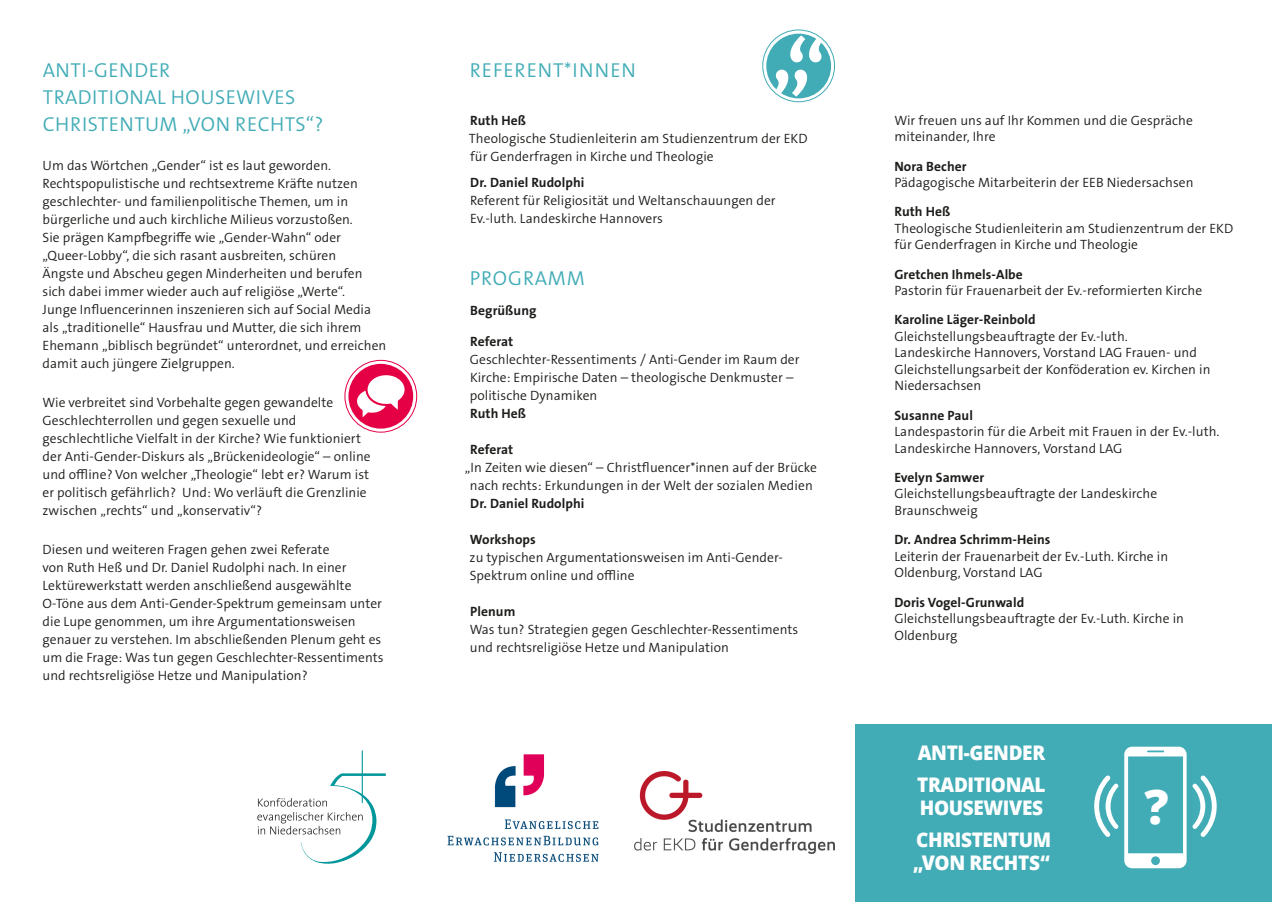
<style>
.page{position:relative;width:1272px;height:902px;background:#fff}
.page>*{position:absolute;margin:0;border:0;box-sizing:border-box;transform-origin:0 0}
.t1{font:800 48px "Open Sans";color:#fff}
.t2{font:300 20.25px/27px "The Sans B W4";letter-spacing:.025em;color:#41acb6}
.t3{font:300 20.25px "The Sans B W4";letter-spacing:.045em;color:#41acb6}
.t4{font:800 20.1px/31.5px "Open Sans";letter-spacing:-.02em;color:#fff;scale:.94 1}
.t5{font:300 13.5px/18px "The Sans B W4";letter-spacing:.005em;color:#1d1d1b}
.t6{font:700 13.5px "The Sans B W7";letter-spacing:.005em;color:#1d1d1b}
</style>
<div class="page">
<svg style="left:762px;top:30px;width:72px;height:72px"></svg>
<div style="left:762px;top:30px;width:72px;height:72px;border:1px solid #41acb6;border-radius:50%"></div>
<div style="left:766px;top:34px;width:65px;height:64px;background:#41acb6;border-radius:50%"></div>
<svg style="left:785px;top:35px;width:38px;height:27px"></svg>
<svg style="left:774px;top:70px;width:37px;height:27px"></svg>
<svg style="left:345px;top:360px;width:72px;height:72px"></svg>
<div style="left:345px;top:360px;width:72px;height:72px;border:1px solid #e50046;border-radius:50%"></div>
<div style="left:348px;top:364px;width:65px;height:64px;background:#e50046;border-radius:50%"></div>
<svg style="left:357px;top:375px;width:47px;height:42px"></svg>
<svg style="left:257px;top:750px;width:129px;height:113px"></svg>
<img style="left:447px;top:754px;width:152px;height:108px">
<img style="left:635px;top:771px;width:199px;height:81px">
<div style="left:855px;top:724px;width:416px;height:177px;background:#41acb6"></div>
<svg style="left:1094px;top:746px;width:122px;height:122px"></svg>
<h2 class="t2" style="left:43px;top:57px;width:282px">ANTI-GENDER<br>TRADITIONAL HOUSEWIVES<br>CHRISTENTUM „VON RECHTS“?</h2>
<p class="t5" style="left:43px;top:156px;width:345px">Um das Wörtchen „Gender“ ist es laut geworden.<br>Rechtspopulistische und rechtsextreme Kräfte nutzen geschlechter- und familienpolitische Themen, um in bürgerliche und auch kirchliche Milieus vorzustoßen.<br>Sie prägen Kampfbegriffe wie „Gender-Wahn“ oder „Queer-Lobby“, die sich rasant ausbreiten, schüren<br>Ängste und Abscheu gegen Minderheiten und berufen sich dabei immer wieder auch auf religiöse „Werte“.<br>Junge Influencerinnen inszenieren sich auf Social Media als „traditionelle“ Hausfrau und Mutter, die sich ihrem Ehemann „biblisch begründet“ unterordnet, und erreichen damit auch jüngere Zielgruppen.</p>
<p class="t5" style="left:43px;top:393px;width:330px">Wie verbreitet sind Vorbehalte gegen gewandelte Geschlechterrollen und gegen sexuelle und geschlechtliche Vielfalt in der Kirche? Wie funktioniert der Anti-Gender-Diskurs als „Brückenideologie“ – online und offline? Von welcher „Theologie“ lebt er? Warum ist er politisch gefährlich? Und: Wo verläuft die Grenzlinie zwischen „rechts“ und „konservativ“?</p>
<p class="t5" style="left:43px;top:540px;width:342px">Diesen und weiteren Fragen gehen zwei Referate<br>von Ruth Heß und Dr. Daniel Rudolphi nach. In einer Lektürewerkstatt werden anschließend ausgewählte O-Töne aus dem Anti-Gender-Spektrum gemeinsam unter die Lupe genommen, um ihre Argumentationsweisen genauer zu verstehen. Im abschließenden Plenum geht es um die Frage: Was tun gegen Geschlechter-Ressentiments und rechtsreligiöse Hetze und Manipulation?</p>
<h2 class="t3" style="left:470px;top:57px;width:168px">REFERENT*INNEN</h2>
<p class="t6" style="left:470px;top:112px;width:57px">Ruth Heß</p>
<p class="t5" style="left:469px;top:129px;width:340px">Theologische Studienleiterin am Studienzentrum der EKD für Genderfragen in Kirche und Theologie</p>
<p class="t6" style="left:470px;top:174px;width:116px">Dr. Daniel Rudolphi</p>
<p class="t5" style="left:470px;top:192px;width:307px">Referent für Religiosität und Weltanschauungen der<br>Ev.-luth. Landeskirche Hannovers</p>
<h2 class="t3" style="left:470px;top:265px;width:117px">PROGRAMM</h2>
<p class="t6" style="left:470px;top:302px;width:68px">Begrüßung</p>
<p class="t6" style="left:470px;top:333px;width:44px">Referat</p>
<p class="t5" style="left:470px;top:351px;width:331px">Geschlechter-Ressentiments / Anti-Gender im Raum der<br>Kirche: Empirische Daten – theologische Denkmuster – politische Dynamiken</p>
<p class="t6" style="left:470px;top:405px;width:57px">Ruth Heß</p>
<p class="t6" style="left:470px;top:441px;width:44px">Referat</p>
<p class="t5" style="left:465px;top:459px;width:353px;text-align:center">„In Zeiten wie diesen“ – Christfluencer*innen auf der Brücke nach rechts: Erkundungen in der Welt der sozialen Medien</p>
<p class="t6" style="left:470px;top:495px;width:116px">Dr. Daniel Rudolphi</p>
<p class="t6" style="left:470px;top:531px;width:67px">Workshops</p>
<p class="t5" style="left:469px;top:549px;width:315px">zu typischen Argumentationsweisen im Anti-Gender-<br>Spektrum online und offline</p>
<p class="t6" style="left:470px;top:603px;width:47px">Plenum</p>
<p class="t5" style="left:469px;top:621px;width:330px">Was tun? Strategien gegen Geschlechter-Ressentiments und rechtsreligiöse Hetze und Manipulation</p>
<p class="t5" style="left:894px;top:112px;width:300px;line-height:16.5px">Wir freuen uns auf Ihr Kommen und die Gespräche miteinander, Ihre</p>
<p class="t6" style="left:894px;top:157px;width:74px">Nora Becher</p>
<p class="t5" style="left:894px;top:173px;width:300px">Pädagogische Mitarbeiterin der EEB Niedersachsen</p>
<p class="t6" style="left:894px;top:203px;width:57px">Ruth Heß</p>
<p class="t5" style="left:894px;top:220px;width:340px;line-height:16.5px">Theologische Studienleiterin am Studienzentrum der EKD für Genderfragen in Kirche und Theologie</p>
<p class="t6" style="left:894px;top:265px;width:130px">Gretchen Ihmels-Albe</p>
<p class="t5" style="left:894px;top:281px;width:309px">Pastorin für Frauenarbeit der Ev.-reformierten Kirche</p>
<p class="t6" style="left:894px;top:311px;width:143px">Karoline Läger-Reinbold</p>
<p class="t5" style="left:894px;top:328px;width:317px;line-height:16.5px">Gleichstellungsbeauftragte der Ev.-luth.<br>Landeskirche Hannovers, Vorstand LAG Frauen- und Gleichstellungsarbeit der Konföderation ev. Kirchen in Niedersachsen</p>
<p class="t6" style="left:894px;top:406px;width:80px">Susanne Paul</p>
<p class="t5" style="left:894px;top:423px;width:326px;line-height:16.5px">Landespastorin für die Arbeit mit Frauen in der Ev.-luth.<br>Landeskirche Hannovers, Vorstand LAG</p>
<p class="t6" style="left:894px;top:468px;width:91px">Evelyn Samwer</p>
<p class="t5" style="left:894px;top:485px;width:264px;line-height:16.5px">Gleichstellungsbeauftragte der Landeskirche<br>Braunschweig</p>
<p class="t6" style="left:894px;top:531px;width:158px">Dr. Andrea Schrimm-Heins</p>
<p class="t5" style="left:894px;top:548px;width:275px;line-height:16.5px">Leiterin der Frauenarbeit der Ev.-Luth. Kirche in<br>Oldenburg, Vorstand LAG</p>
<p class="t6" style="left:894px;top:593px;width:131px">Doris Vogel-Grunwald</p>
<p class="t5" style="left:894px;top:610px;width:291px;line-height:16.5px">Gleichstellungsbeauftragte der Ev.-Luth. Kirche in<br>Oldenburg</p>
<h3 class="t4" style="left:917px;top:735px;width:138px">ANTI-GENDER<br>TRADITIONAL</h3>
<h3 class="t4" style="left:916px;top:791px;width:145px">HOUSEWIVES<br>CHRISTENTUM</h3>
<h3 class="t4" style="left:913px;top:846px;width:147px">„VON RECHTS“</h3>
<h1 class="t1" style="left:1144px;top:770px;width:26px">?</h1>
</div>
